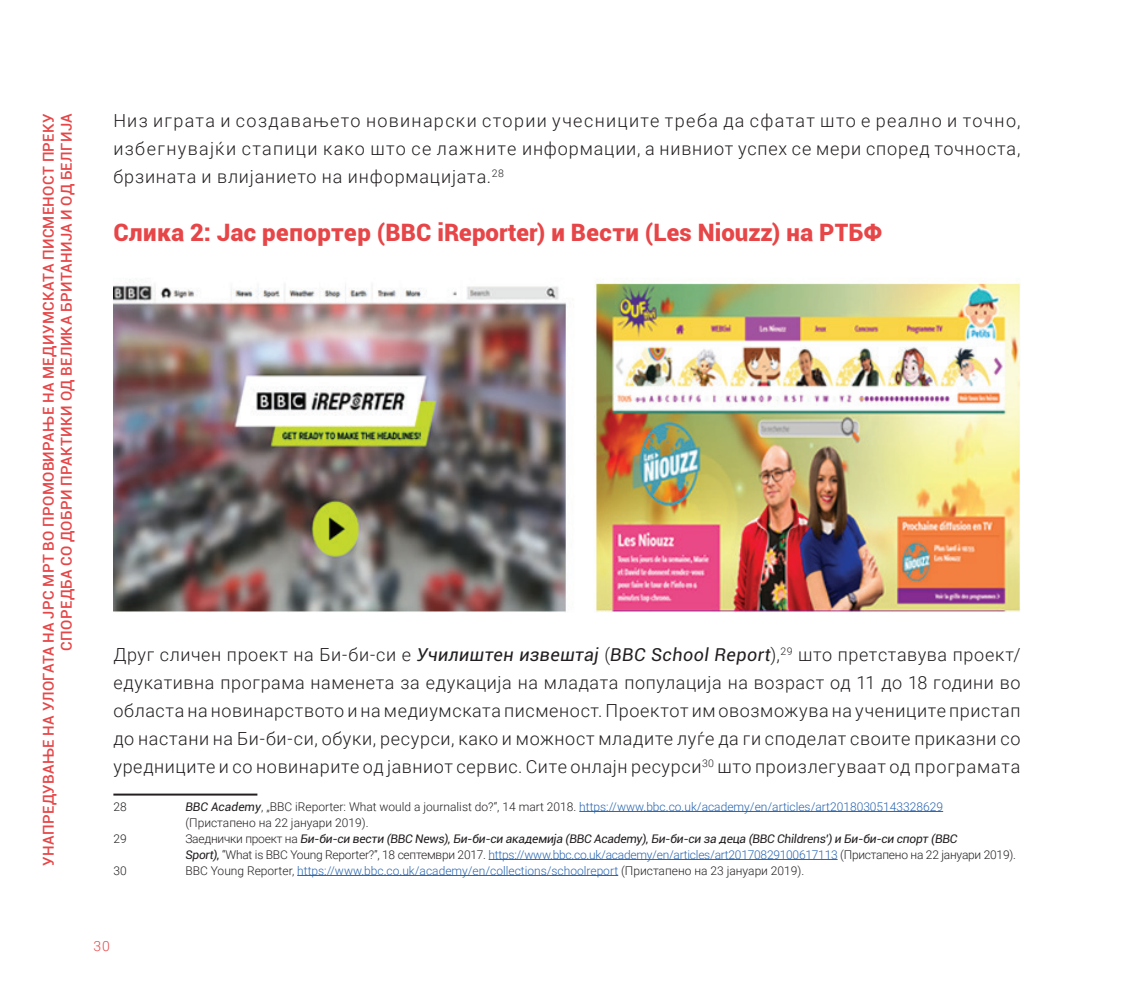
<style>
.page{position:relative;width:1134px;height:998px;background:#fff}
.page>*{position:absolute;margin:0;border:0;box-sizing:border-box;transform-origin:0 0}
.t1{font:900 24px "Roboto";letter-spacing:.01em;color:#e74648}
.t2{font:300 18px/28px "Roboto";letter-spacing:.045em;color:#231f20;text-align:justify}
.t3{font:500 15px/18px "Roboto";letter-spacing:.02em;color:#e74648;text-align:right}
.t4{font:300 14px "Roboto";color:#e74648}
.t5{font:italic 12px/16px "Roboto";letter-spacing:-.02em;color:#231f20}
.t6{font:300 12px/16px "Roboto";color:#231f20}
.t7{font:300 12px "Roboto";color:#2865b1}
.s1{font-weight:400;font-style:italic}
.s2{color:#2865b1}
.s3{font-weight:300;font-style:normal}
.s4{font-weight:300;font-style:normal;color:#2865b1}
.s5{color:#231f20}
</style>
<div class="page">
<img style="left:113px;top:278px;width:907px;height:335px">
<hr style="left:113px;top:793px;width:144px;height:2px;background:#231f20">
<hr style="left:579px;top:811px;width:364px;height:1px;background:#2865b1">
<hr style="left:489px;top:859px;width:349px;height:1px;background:#2865b1">
<hr style="left:297px;top:875px;width:321px;height:1px;background:#2865b1">
<p class="t3" style="left:39px;top:866px;width:754px;rotate:-90deg">УНАПРЕДУВАЊЕ НА УЛОГАТА НА ЈРС МРТ ВО ПРОМОВИРАЊЕ НА МЕДИУМСКАТА ПИСМЕНОСТ ПРЕКУ<br>СПОРЕДБА СО ДОБРИ ПРАКТИКИ ОД ВЕЛИКА БРИТАНИЈА И ОД БЕЛГИЈА</p>
<p class="t2" style="left:113px;top:106px;width:909px">Низ играта и создавањето новинарски стории учесниците треба да сфатат што е реално и точно, избегнувајќи стапици како што се лажните информации, а нивниот успех се мери според точноста, брзината и влијанието на информацијата.<sup>28</sup></p>
<h1 class="t1" style="left:113px;top:215px;width:770px">Слика 2: Јас репортер (BBC iReporter) и Вести (Les Niouzz) на РТБФ</h1>
<p class="t2" style="left:113px;top:640px;width:909px">Друг сличен проект на Би-би-си е <span class="s1">Училиштен извештај</span> (<span class="s1">BBC School Report</span>),<sup>29</sup> што претставува проект/ едукативна програма наменета за едукација на младата популација на возраст од 11 до 18 години во областа на новинарството и на медиумската писменост. Проектот им овозможува на учениците пристап до настани на Би-би-си, обуки, ресурси, како и можност младите луѓе да ги споделат своите приказни со уредниците и со новинарите од јавниот сервис. Сите онлајн ресурси<sup>30</sup> што произлегуваат од програмата</p>
<p class="t6" style="left:113px;top:798px;width:15px">28</p>
<p class="t6" style="left:185px;top:798px;width:759px"><span class="s1">BBC Academy</span>, „BBC iReporter: What would a journalist do?“, 14 mart 2018. <span class="s2">https://www.bbc.co.uk/academy/en/articles/art20180305143328629 </span>(Пристапено на 22 јануари 2019).</p>
<p class="t6" style="left:113px;top:830px;width:15px">29</p>
<p class="t5" style="left:185px;top:830px;width:832px"><span class="s3">Заеднички проект на</span> Би-би-си вести (BBC News), Би-би-си академија (BBC Academy), Би-би-си за деца (BBC Childrens’) и Би-би-си спорт (BBC<br>Sport), <span class="s3">“What is BBC Young Reporter?”, 18 септември 2017.</span> <span class="s4">https://www.bbc.co.uk/academy/en/articles/art20170829100617113</span> <span class="s3">(Пристапено на 22 јануари 2019).</span></p>
<p class="t6" style="left:113px;top:862px;width:15px">30</p>
<p class="t7" style="left:185px;top:862px;width:620px"><span class="s5">BBC Young Reporter,</span> https://www.bbc.co.uk/academy/en/collections/schoolreport <span class="s5">(Пристапено на 23 јануари 2019).</span></p>
<p class="t4" style="left:94px;top:936px;width:18px">30</p>
</div>
